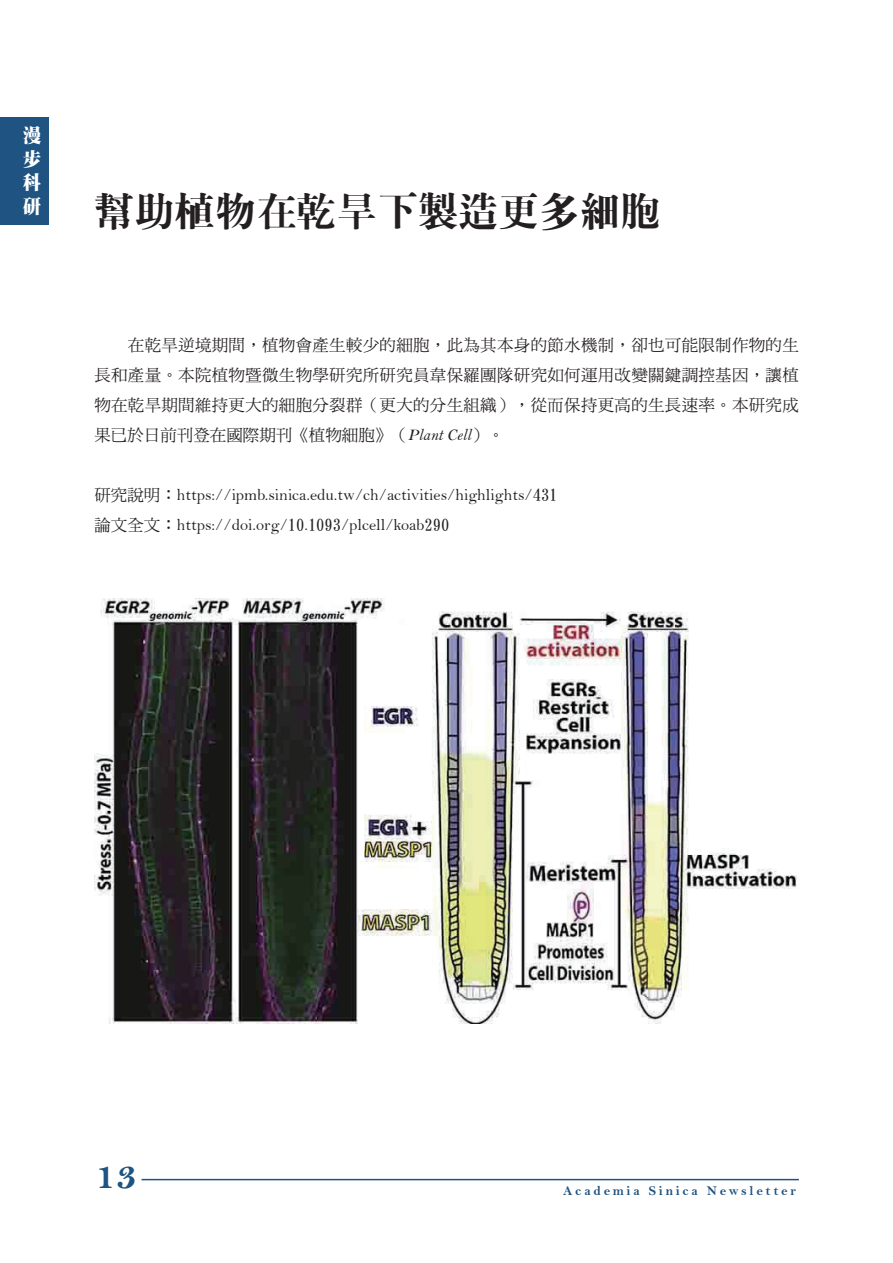
<style>
.page{position:relative;width:893px;height:1263px;background:#fff}
.page>*{position:absolute;margin:0;border:0;box-sizing:border-box;transform-origin:0 0}
.t1{font:40.5px "DF Ming XB WIN BF";color:#231f20}
.t2{font:40.35px "Bell MT Bold";color:#1e5382}
.t3{font:19.5px/23.4px "DF Ming W12 WIN BF";color:#fff;text-align:justify;scale:.95 1}
.t4{font:16.5px/30px "DF Ming Md HK BF";letter-spacing:.015em;color:#231f20;text-align:justify}
.t5{font:16.5px/30px "Bell";color:#231f20}
.t6{font:13.5px "Bell MT Bold";letter-spacing:.2em;color:#1f5382}
.s1{font-family:"Bell MT Italic"}
.s2{font-family:"DF Ming Md HK BF"}
</style>
<div class="page">
<hr style="left:142px;top:1179px;width:657px;height:1px;background:#1e5382">
<img style="left:94px;top:599px;width:703px;height:425px">
<div style="left:0;top:117px;width:48px;height:108px;background:#1f5382"></div>
<p class="t3" style="left:23px;top:124px;width:21px">漫步科研</p>
<h1 class="t1" style="left:94px;top:191px;width:568px">幫助植物在乾旱下製造更多細胞</h1>
<p class="t4" style="left:94px;top:330px;width:706px">　　在乾旱逆境期間，植物會產生較少的細胞，此為其本身的節水機制，卻也可能限制作物的生長和產量。本院植物暨微生物學研究所研究員韋保羅團隊研究如何運用改變關鍵調控基因，讓植物在乾旱期間維持更大的細胞分裂群（更大的分生組織），從而保持更高的生長速率。本研究成果已於日前刊登在國際期刊《植物細胞》（<span class="s1">Plant Cell</span>）。</p>
<p class="t5" style="left:94px;top:480px;width:465px"><span class="s2">研究說明：</span>https://ipmb.sinica.edu.tw/ch/activities/highlights/<span class="s2">431論文全文：</span>https://doi.org/<span class="s2">10</span>.<span class="s2">1093</span>/plcell/koab<span class="s2">290</span></p>
<h2 class="t2" style="left:94px;top:1151px;width:44px">13</h2>
<p class="t6" style="left:563px;top:1182px;width:234px">Academia Sinica Newsletter</p>
</div>
